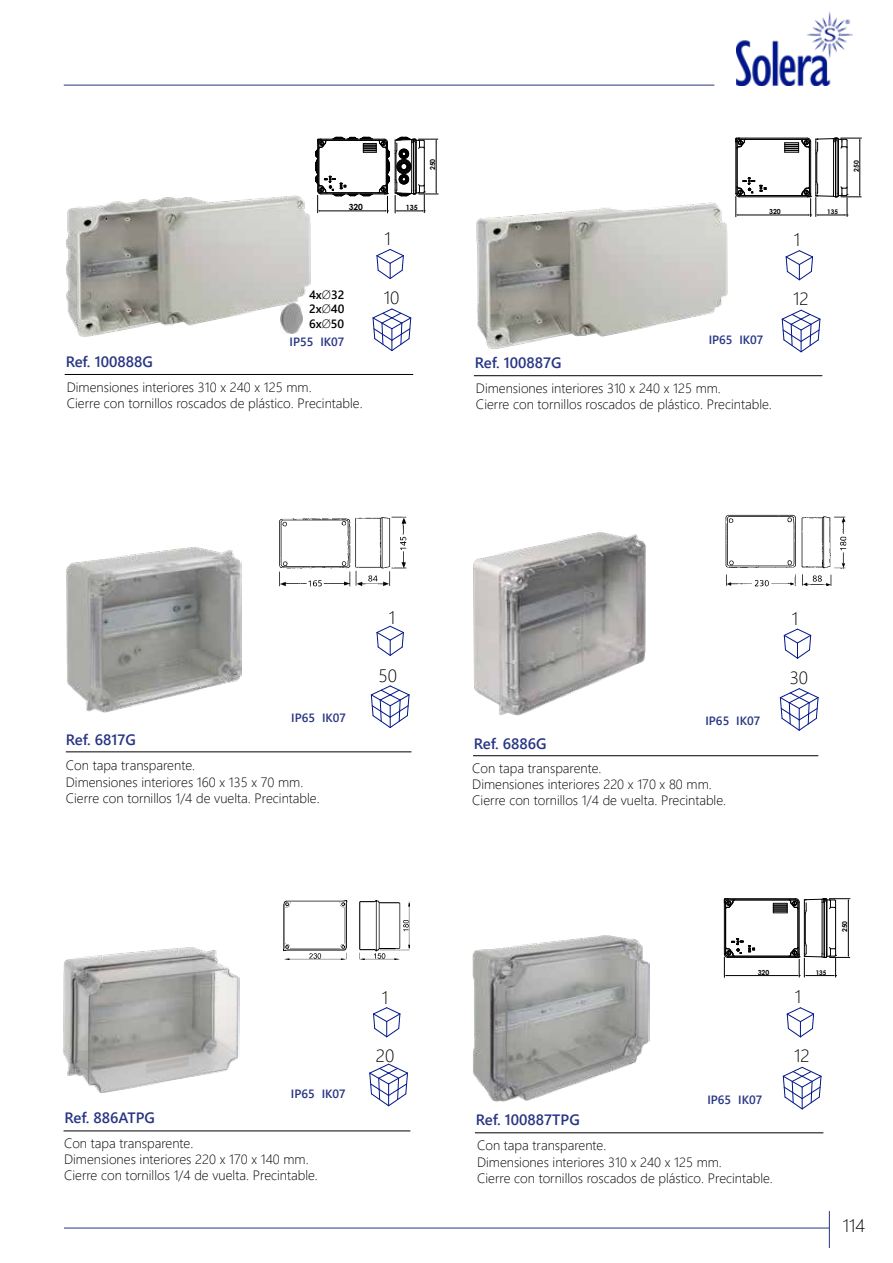
<style>
.page{position:relative;width:893px;height:1263px;background:#fff}
.page>*{position:absolute;margin:0;border:0;box-sizing:border-box;transform-origin:0 0}
.t1{font:300 18px "Segoe UI";color:#000}
.t2{font:600 15px "Segoe UI";color:#283583}
.t3{font:300 13.5px/16.2px "Segoe UI";color:#000}
.t4{font:600 12px "Segoe UI";color:#283583}
.t5{font:600 12px/14.4px "Segoe UI";color:#000;text-align:justify}
.t6{font:700 8.4px "Century Gothic";color:#000}
.t7{font:700 7.2px "Century Gothic";color:#000}
.t8{font:700 6.9px "Century Gothic";color:#000}
.t9{font:700 6.75px "Century Gothic";color:#000}
.t10{font:700 6.45px "Century Gothic";color:#000}
.s1{font-weight:300}
</style>
<div class="page">
<hr style="left:64px;top:85px;width:650px;height:1px;background:#283583">
<img style="left:737px;top:11px;width:116px;height:74px">
<hr style="left:64px;top:1228px;width:765px;height:1px;background:#283583">
<hr style="left:829px;top:1211px;width:1px;height:37px;background:#283583">
<img style="left:66px;top:547px;width:176px;height:166px">
<img style="left:476px;top:202px;width:252px;height:147px">
<hr style="left:474px;top:375px;width:348px;height:1px;background:#000">
<hr style="left:66px;top:752px;width:345px;height:1px;background:#000">
<svg style="left:782px;top:310px;width:38px;height:42px"></svg>
<svg style="left:371px;top:685px;width:39px;height:43px"></svg>
<svg style="left:785px;top:250px;width:28px;height:30px"></svg>
<svg style="left:377px;top:626px;width:27px;height:30px"></svg>
<img style="left:279px;top:516px;width:128px;height:71px">
<hr style="left:739px;top:195px;width:68px;height:1px;background:#000">
<hr style="left:737px;top:142px;width:1px;height:51px;background:#000">
<hr style="left:739px;top:139px;width:68px;height:1px;background:#000">
<hr style="left:739px;top:197px;width:71px;height:1px;background:#000">
<hr style="left:740px;top:138px;width:67px;height:1px;background:#000">
<hr style="left:736px;top:142px;width:1px;height:51px;background:#000">
<svg style="left:736px;top:138px;width:10px;height:10px"></svg>
<hr style="left:738px;top:215px;width:71px;height:1px;background:#000">
<svg style="left:736px;top:178px;width:31px;height:39px"></svg>
<svg style="left:784px;top:138px;width:77px;height:79px"></svg>
<img style="left:473px;top:532px;width:173px;height:183px">
<hr style="left:473px;top:755px;width:345px;height:1px;background:#000">
<svg style="left:779px;top:688px;width:39px;height:43px"></svg>
<svg style="left:784px;top:629px;width:27px;height:30px"></svg>
<img style="left:725px;top:514px;width:122px;height:73px">
<img style="left:63px;top:947px;width:176px;height:146px">
<img style="left:472px;top:935px;width:177px;height:166px">
<hr style="left:475px;top:1132px;width:348px;height:1px;background:#000">
<hr style="left:64px;top:1131px;width:346px;height:1px;background:#000">
<svg style="left:782px;top:1067px;width:40px;height:42px"></svg>
<svg style="left:369px;top:1064px;width:39px;height:42px"></svg>
<svg style="left:786px;top:1007px;width:28px;height:30px"></svg>
<svg style="left:373px;top:1007px;width:27px;height:30px"></svg>
<img style="left:283px;top:901px;width:126px;height:59px">
<hr style="left:728px;top:956px;width:68px;height:1px;background:#000">
<hr style="left:725px;top:902px;width:1px;height:52px;background:#000">
<hr style="left:728px;top:900px;width:68px;height:1px;background:#000">
<hr style="left:728px;top:957px;width:71px;height:1px;background:#000">
<hr style="left:728px;top:898px;width:68px;height:1px;background:#000">
<hr style="left:724px;top:902px;width:1px;height:52px;background:#000">
<svg style="left:724px;top:898px;width:11px;height:11px"></svg>
<hr style="left:726px;top:975px;width:71px;height:1px;background:#000">
<svg style="left:724px;top:938px;width:31px;height:39px"></svg>
<svg style="left:773px;top:898px;width:77px;height:79px"></svg>
<img style="left:66px;top:195px;width:245px;height:142px">
<hr style="left:65px;top:374px;width:348px;height:1px;background:#000">
<svg style="left:373px;top:308px;width:39px;height:43px"></svg>
<svg style="left:377px;top:249px;width:27px;height:30px"></svg>
<img style="left:280px;top:304px;width:22px;height:30px">
<svg style="left:315px;top:137px;width:123px;height:76px"></svg>
<p class="t8" style="left:427px;top:170px;width:13px;rotate:-90deg">250</p>
<p class="t9" style="left:851px;top:171px;width:13px;rotate:-90deg">250</p>
<p class="t6" style="left:349px;top:200px;width:16px">320</p>
<p class="t7" style="left:406px;top:202px;width:14px">135</p>
<p class="t8" style="left:769px;top:206px;width:13px">320</p>
<p class="t10" style="left:827px;top:207px;width:12px">135</p>
<h1 class="t1" style="left:385px;top:222px;width:8px">1</h1>
<h1 class="t1" style="left:794px;top:223px;width:8px">1</h1>
<p class="t5" style="left:309px;top:286px;width:37px">4x<span class="s1">Ø</span>32<br>2x<span class="s1">Ø</span>40<br>6x<span class="s1">Ø</span>50</p>
<h1 class="t1" style="left:384px;top:281px;width:17px">10</h1>
<h1 class="t1" style="left:793px;top:282px;width:17px">12</h1>
<p class="t4" style="left:290px;top:331px;width:56px">IP55 IK07</p>
<p class="t4" style="left:709px;top:328px;width:25px">IP65</p>
<p class="t4" style="left:739px;top:328px;width:25px">IK07</p>
<p class="t2" style="left:66px;top:347px;width:89px">Ref. 100888G</p>
<p class="t2" style="left:475px;top:349px;width:88px">Ref. 100887G</p>
<p class="t3" style="left:67px;top:378px;width:297px">Dimensiones interiores 310 x 240 x 125 mm.<br>Cierre con tornillos roscados de plástico. Precintable.</p>
<p class="t3" style="left:476px;top:379px;width:297px">Dimensiones interiores 310 x 240 x 125 mm.<br>Cierre con tornillos roscados de plástico. Precintable.</p>
<h1 class="t1" style="left:389px;top:600px;width:8px">1</h1>
<h1 class="t1" style="left:792px;top:601px;width:8px">1</h1>
<h1 class="t1" style="left:379px;top:659px;width:20px">50</h1>
<h1 class="t1" style="left:790px;top:660px;width:20px">30</h1>
<p class="t4" style="left:291px;top:706px;width:56px">IP65 IK07</p>
<p class="t4" style="left:705px;top:709px;width:25px">IP65</p>
<p class="t4" style="left:736px;top:709px;width:25px">IK07</p>
<p class="t2" style="left:66px;top:726px;width:72px">Ref. 6817G</p>
<p class="t2" style="left:474px;top:729px;width:74px">Ref. 6886G</p>
<p class="t3" style="left:66px;top:756px;width:255px">Con tapa transparente.<br>Dimensiones interiores 160 x 135 x 70 mm.<br>Cierre con tornillos 1/4 de vuelta. Precintable.</p>
<p class="t3" style="left:472px;top:759px;width:255px">Con tapa transparente.<br>Dimensiones interiores 220 x 170 x 80 mm.<br>Cierre con tornillos 1/4 de vuelta. Precintable.</p>
<p class="t9" style="left:840px;top:932px;width:13px;rotate:-90deg">250</p>
<p class="t8" style="left:758px;top:967px;width:13px">320</p>
<p class="t10" style="left:816px;top:967px;width:12px">135</p>
<h1 class="t1" style="left:382px;top:981px;width:8px">1</h1>
<h1 class="t1" style="left:795px;top:980px;width:8px">1</h1>
<p class="t4" style="left:291px;top:1083px;width:56px">IP65 IK07</p>
<h1 class="t1" style="left:376px;top:1038px;width:20px">20</h1>
<h1 class="t1" style="left:794px;top:1039px;width:17px">12</h1>
<p class="t4" style="left:707px;top:1088px;width:56px">IP65 IK07</p>
<p class="t2" style="left:65px;top:1104px;width:92px">Ref. 886ATPG</p>
<p class="t2" style="left:476px;top:1106px;width:105px">Ref. 100887TPG</p>
<p class="t3" style="left:64px;top:1133px;width:255px">Con tapa transparente.<br>Dimensiones interiores 220 x 170 x 140 mm.<br>Cierre con tornillos 1/4 de vuelta. Precintable.</p>
<p class="t3" style="left:477px;top:1136px;width:297px">Con tapa transparente.<br>Dimensiones interiores 310 x 240 x 125 mm.<br>Cierre con tornillos roscados de plástico. Precintable.</p>
<h1 class="t1" style="left:843px;top:1209px;width:24px">114</h1>
</div>
